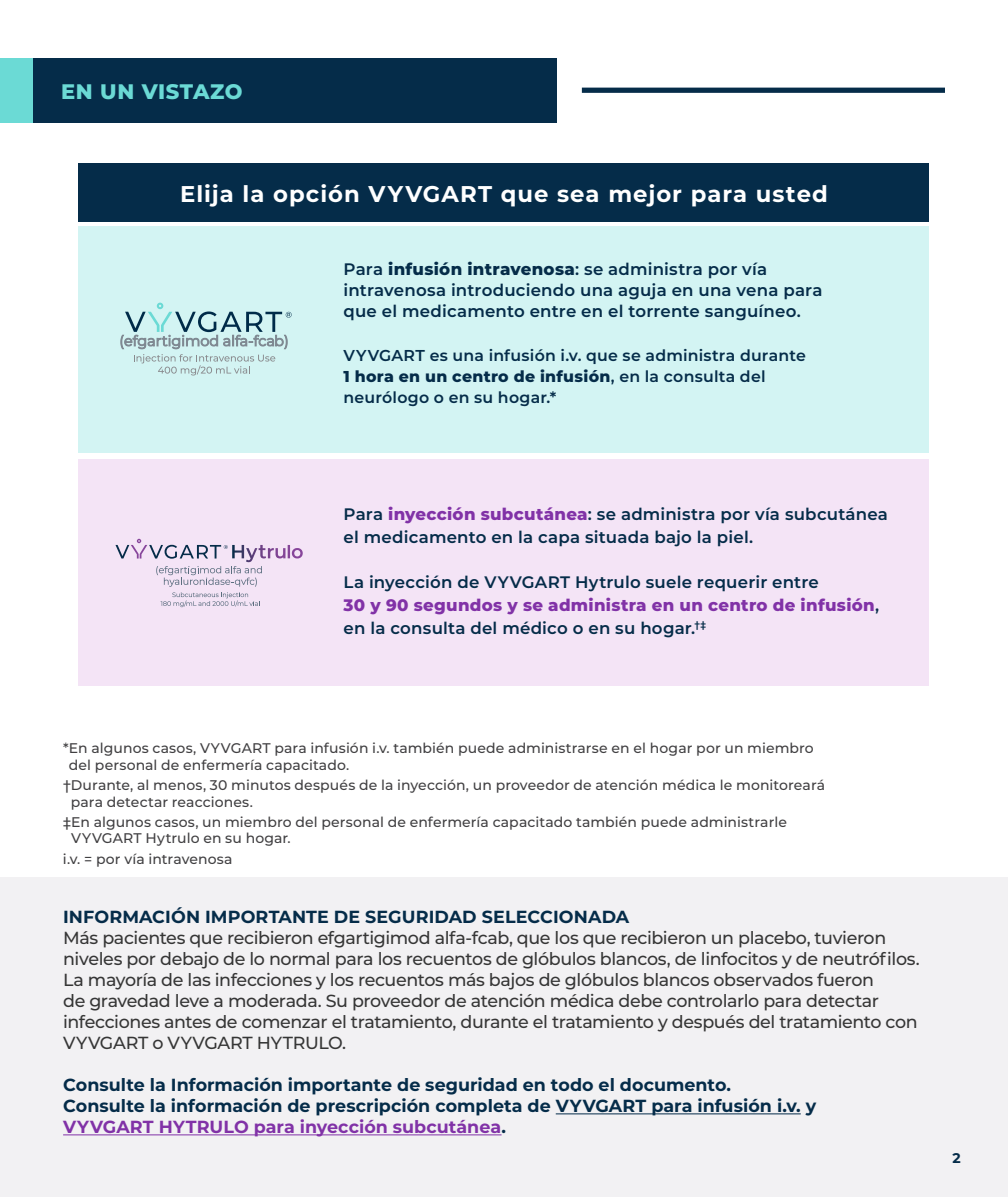
<style>
.page{position:relative;width:1008px;height:1197px;background:#fff}
.page>*{position:absolute;margin:0;border:0;box-sizing:border-box;transform-origin:0 0}
.t1{font:700 22.75px "Montserrat";letter-spacing:.045em;color:#fff}
.t2{font:800 21px "Montserrat";letter-spacing:.025em;color:#6bdad5}
._05_ISI_Page_Footer{font:500 17.5px/21px "Montserrat";letter-spacing:-.02em;color:#363636}
._05_ISI_Page_Footer-2{font:700 17.5px/21px "Montserrat";color:#052c49}
._01_Body{font:600 16.62px/22.8px "Montserrat";letter-spacing:.01em;color:#052c49}
._01_Body-2{font:600 15.75px/21px "Montserrat";letter-spacing:.015em;color:#052c49}
._04_Footnotes{font:500 14px/16.6px "Montserrat";letter-spacing:.005em;color:#414042}
.t3{font:700 14px "Montserrat";color:#052c49}
.s1{font-weight:800}
.s2{font-weight:800;color:#8132a7}
.s3{font-weight:700;color:#052c49}
.s4{color:#8132a7}
</style>
<div class="page">
<div style="left:0;top:878px;width:1008px;height:319px;background:#f2f1f3"></div>
<div style="left:582px;top:88px;width:363px;height:5px;background:#052c49"></div>
<div style="left:0;top:58px;width:33px;height:64px;background:#6bdad5"></div>
<div style="left:33px;top:58px;width:523px;height:64px;background:#052c49"></div>
<div style="left:79px;top:163px;width:850px;height:58px;background:#052c49"></div>
<div style="left:79px;top:227px;width:850px;height:226px;background:#d3f4f3"></div>
<div style="left:79px;top:460px;width:850px;height:226px;background:#f4e4f6"></div>
<svg style="left:121px;top:303px;width:170px;height:73px"></svg>
<svg style="left:116px;top:539px;width:187px;height:68px"></svg>
<hr style="left:556px;top:1113px;width:245px;height:1px;background:#052c49">
<hr style="left:63px;top:1134px;width:439px;height:1px;background:#8132a7">
<h2 class="t2" style="left:61px;top:76px;width:183px">EN UN VISTAZO</h2>
<p class="t1" style="left:180px;top:177px;width:649px">Elija la opción VYVGART que sea mejor para usted</p>
<p class="_01_Body" style="left:344px;top:258px;width:481px;line-height:21px">Para <span class="s1">infusión intravenosa</span>: se administra por vía intravenosa introduciendo una aguja en una vena para que el medicamento entre en el torrente sanguíneo.</p>
<p class="_01_Body-2" style="left:344px;top:344px;width:464px">VYVGART es una infusión i.v. que se administra durante<br><span class="s1">1 hora en un centro de infusión</span>, en la consulta del neurólogo o en su hogar.*</p>
<p class="_01_Body" style="left:344px;top:502px;width:546px">Para <span class="s2">inyección subcutánea</span>: se administra por vía subcutánea el medicamento en la capa situada bajo la piel.</p>
<p class="_01_Body" style="left:344px;top:570px;width:537px">La inyección de VYVGART Hytrulo suele requerir entre<br><span class="s2">30 y 90 segundos y se administra en un centro de infusión</span>, en la consulta del médico o en su hogar.<sup>†‡</sup></p>
<p class="_04_Footnotes" style="left:69px;top:739px;width:746px;text-indent:-6px">*En algunos casos, VYVGART para infusión i.v. también puede administrarse en el hogar por un miembro del personal de enfermería capacitado.</p>
<p class="_04_Footnotes" style="left:71px;top:776px;width:756px;text-indent:-8px">†Durante, al menos, 30 minutos después de la inyección, un proveedor de atención médica le monitoreará para detectar reacciones.</p>
<p class="_04_Footnotes" style="left:71px;top:813px;width:717px;text-indent:-8px">‡En algunos casos, un miembro del personal de enfermería capacitado también puede administrarle<br>VYVGART Hytrulo en su hogar.</p>
<p class="_04_Footnotes" style="left:63px;top:850px;width:171px">i.v. = por vía intravenosa</p>
<p class="_05_ISI_Page_Footer" style="left:63px;top:906px;width:858px"><span class="s3">INFORMACIÓN IMPORTANTE DE SEGURIDAD SELECCIONADA<br></span>Más pacientes que recibieron efgartigimod alfa-fcab, que los que recibieron un placebo, tuvieron niveles por debajo de lo normal para los recuentos de glóbulos blancos, de linfocitos y de neutrófilos.<br>La mayoría de las infecciones y los recuentos más bajos de glóbulos blancos observados fueron<br>de gravedad leve a moderada. Su proveedor de atención médica debe controlarlo para detectar infecciones antes de comenzar el tratamiento, durante el tratamiento y después del tratamiento con VYVGART o VYVGART HYTRULO.</p>
<p class="_05_ISI_Page_Footer-2" style="left:63px;top:1074px;width:755px">Consulte la Información importante de seguridad en todo el documento.<br>Consulte la información de prescripción completa de VYVGART para infusión i.v. y<br><span class="s4">VYVGART HYTRULO para inyección subcutánea</span>.</p>
<p class="t3" style="left:952px;top:1148px;width:10px">2</p>
</div>
